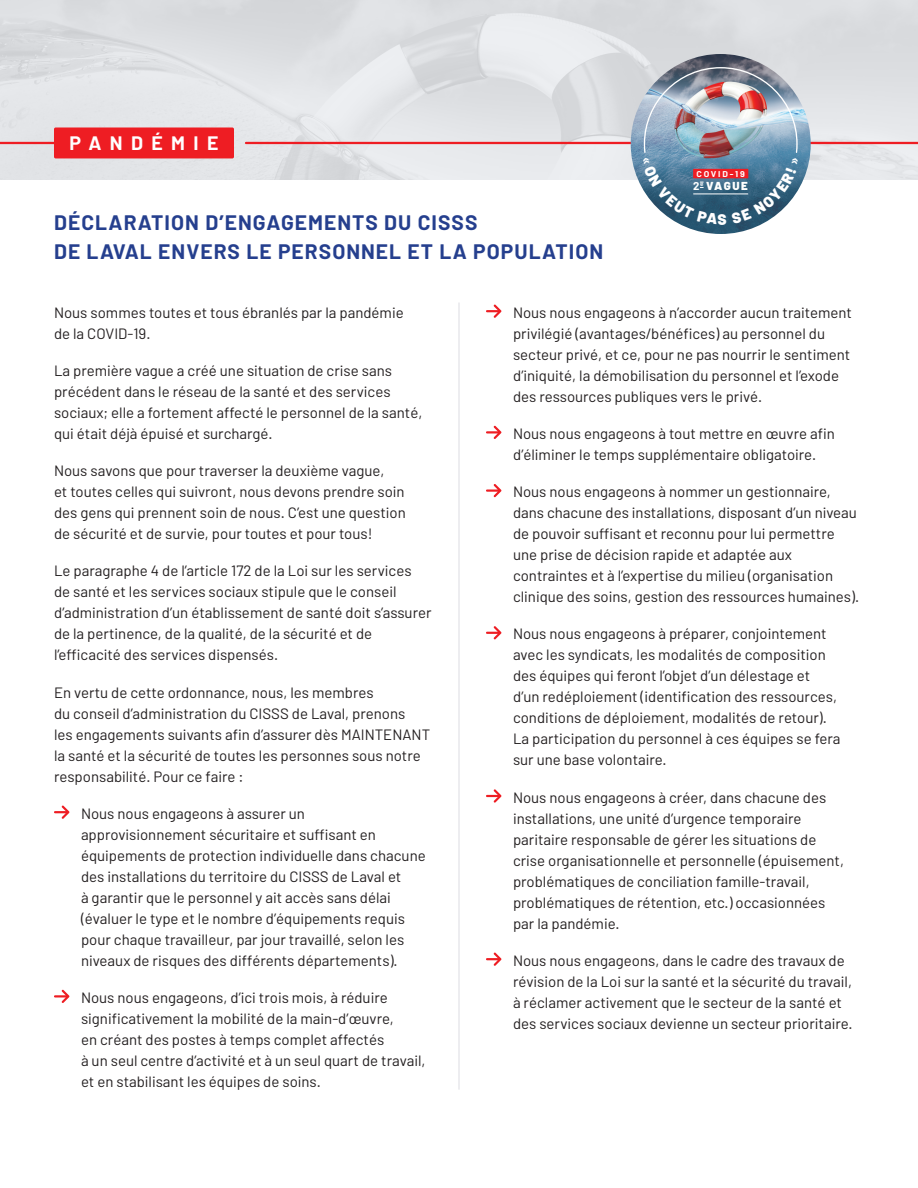
<style>
.page{position:relative;width:918px;height:1188px;background:#fff}
.page>*{position:absolute;margin:0;border:0;box-sizing:border-box;transform-origin:0 0}
.t1{font:700 21px/28.5px "Barlow";letter-spacing:.05em;color:#253f8e}
.t2{font:700 19.5px "Barlow";letter-spacing:.43em;color:#fff}
.List_Paragraph{font:15px/21px "Barlow";color:#231f20}
.t3{font:900 11.55px "Barlow";letter-spacing:.125em;color:#fff}
.t4{font:700 11.4px "Barlow";color:#fff}
.t5{font:700 8.4px "Barlow";letter-spacing:.2em;color:#fff;scale:1.06 1}
.t6{font:600 6.3px "Barlow";color:#fff}
</style>
<div class="page">
<img style="left:0;top:0;width:918px;height:180px">
<svg style="left:54px;top:805px;width:16px;height:14px"></svg>
<svg style="left:54px;top:990px;width:16px;height:13px"></svg>
<svg style="left:486px;top:304px;width:16px;height:14px"></svg>
<svg style="left:486px;top:426px;width:16px;height:13px"></svg>
<svg style="left:486px;top:484px;width:16px;height:13px"></svg>
<svg style="left:486px;top:626px;width:16px;height:14px"></svg>
<svg style="left:486px;top:789px;width:16px;height:14px"></svg>
<svg style="left:486px;top:952px;width:16px;height:14px"></svg>
<hr style="left:0;top:142px;width:69px;height:2px;background:#ee1d23">
<div style="left:54px;top:128px;width:180px;height:30px;background:#ee1d23;border-radius:2px"></div>
<hr style="left:246px;top:142px;width:672px;height:2px;background:#ee1d23">
<hr style="left:459px;top:303px;width:1px;height:786px;background:#dcdde2">
<img style="left:631px;top:54px;width:180px;height:180px;border-radius:90px">
<img style="left:643px;top:66px;width:155px;height:159px">
<p class="t2" style="left:70px;top:130px;width:150px">PANDÉMIE</p>
<p class="t1" style="left:54px;top:208px;width:551px">DÉCLARATION D’ENGAGEMENTS DU CISSS<br>DE LAVAL ENVERS LE PERSONNEL ET LA POPULATION</p>
<p class="t5" style="left:697px;top:168px;width:47px">COVID-19</p>
<p class="t4" style="left:693px;top:179px;width:8px">2</p>
<p class="t6" style="left:700px;top:180px;width:5px">e</p>
<p class="t3" style="left:706px;top:179px;width:43px">VAGUE</p>
<p class="List_Paragraph" style="left:54px;top:302px;width:351px">Nous sommes toutes et tous ébranlés par la pandémie de la COVID-19.</p>
<p class="List_Paragraph" style="left:54px;top:360px;width:370px">La première vague a créé une situation de crise sans précédent dans le réseau de la santé et des services sociaux; elle a fortement affecté le personnel de la santé, qui était déjà épuisé et surchargé.</p>
<p class="List_Paragraph" style="left:54px;top:460px;width:353px">Nous savons que pour traverser la deuxième vague,<br>et toutes celles qui suivront, nous devons prendre soin des gens qui prennent soin de nous. C’est une question de sécurité et de survie, pour toutes et pour tous!</p>
<p class="List_Paragraph" style="left:54px;top:560px;width:379px">Le paragraphe 4 de l’article 172 de la Loi sur les services<br>de santé et les services sociaux stipule que le conseil d’administration d’un établissement de santé doit s’assurer de la pertinence, de la qualité, de la sécurité et de l’efficacité des services dispensés.</p>
<p class="List_Paragraph" style="left:54px;top:681px;width:378px">En vertu de cette ordonnance, nous, les membres<br>du conseil d’administration du CISSS de Laval, prenons<br>les engagements suivants afin d’assurer dès MAINTENANT la santé et la sécurité de toutes les personnes sous notre responsabilité. Pour ce faire :</p>
<p class="List_Paragraph" style="left:81px;top:803px;width:346px">Nous nous engageons à assurer un approvisionnement sécuritaire et suffisant en équipements de protection individuelle dans chacune des installations du territoire du CISSS de Laval et<br>à garantir que le personnel y ait accès sans délai (évaluer le type et le nombre d’équipements requis pour chaque travailleur, par jour travaillé, selon les niveaux de risques des différents départements).</p>
<p class="List_Paragraph" style="left:81px;top:987px;width:346px">Nous nous engageons, d’ici trois mois, à réduire significativement la mobilité de la main-d’œuvre,<br>en créant des postes à temps complet affectés<br>à un seul centre d’activité et à un seul quart de travail, et en stabilisant les équipes de soins.</p>
<p class="List_Paragraph" style="left:513px;top:302px;width:341px">Nous nous engageons à n’accorder aucun traitement privilégié (avantages/bénéfices) au personnel du secteur privé, et ce, pour ne pas nourrir le sentiment d’iniquité, la démobilisation du personnel et l’exode des ressources publiques vers le privé.</p>
<p class="List_Paragraph" style="left:513px;top:423px;width:323px">Nous nous engageons à tout mettre en œuvre afin d’éliminer le temps supplémentaire obligatoire.</p>
<p class="List_Paragraph" style="left:513px;top:481px;width:348px">Nous nous engageons à nommer un gestionnaire, dans chacune des installations, disposant d’un niveau de pouvoir suffisant et reconnu pour lui permettre une prise de décision rapide et adaptée aux contraintes et à l’expertise du milieu (organisation clinique des soins, gestion des ressources humaines).</p>
<p class="List_Paragraph" style="left:513px;top:623px;width:329px">Nous nous engageons à préparer, conjointement avec les syndicats, les modalités de composition des équipes qui feront l’objet d’un délestage et<br>d’un redéploiement (identification des ressources, conditions de déploiement, modalités de retour).<br>La participation du personnel à ces équipes se fera sur une base volontaire.</p>
<p class="List_Paragraph" style="left:513px;top:786px;width:333px">Nous nous engageons à créer, dans chacune des installations, une unité d’urgence temporaire paritaire responsable de gérer les situations de crise organisationnelle et personnelle (épuisement, problématiques de conciliation famille-travail, problématiques de rétention, etc.) occasionnées par la pandémie.</p>
<p class="List_Paragraph" style="left:513px;top:950px;width:341px">Nous nous engageons, dans le cadre des travaux de révision de la Loi sur la santé et la sécurité du travail, à réclamer activement que le secteur de la santé et des services sociaux devienne un secteur prioritaire.</p>
</div>
